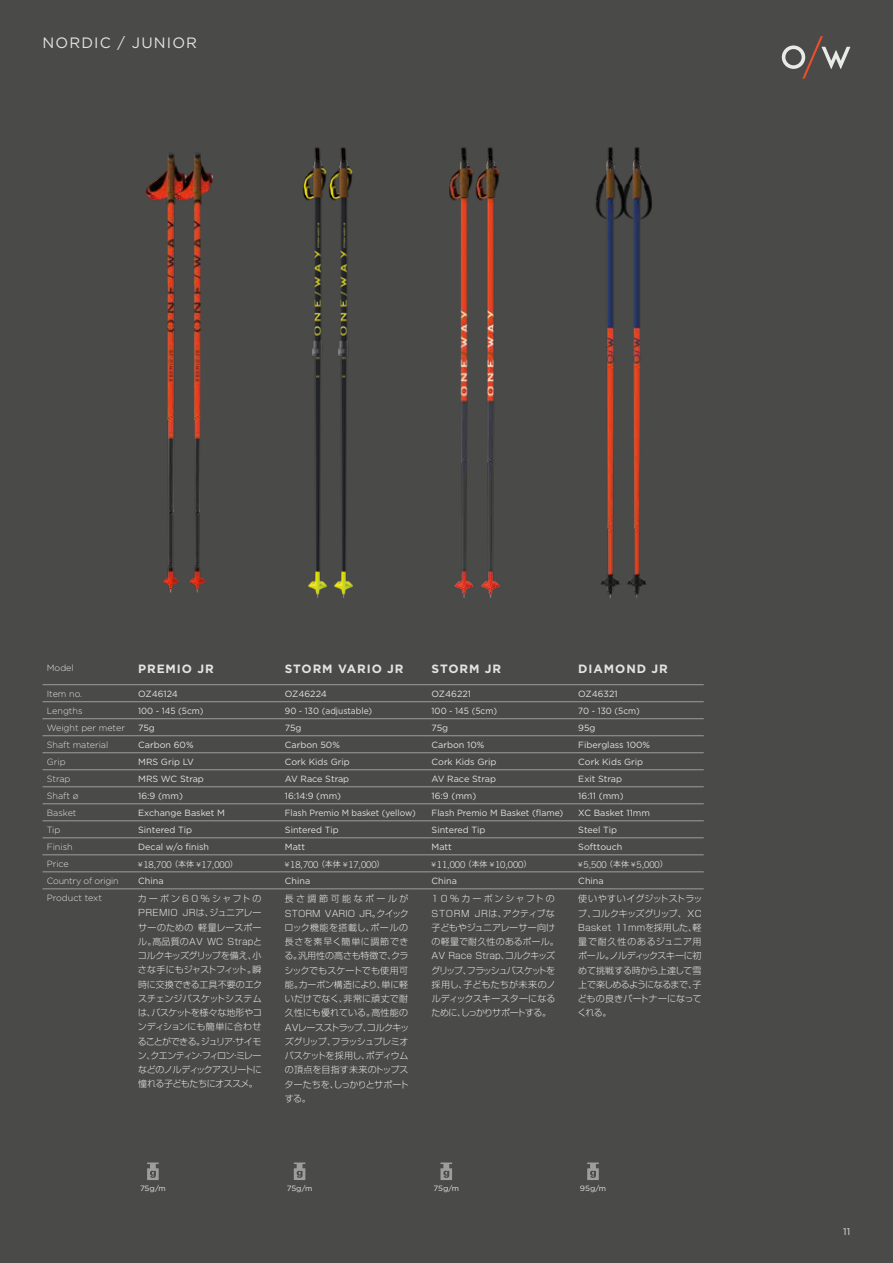
<style>
.page{position:relative;width:893px;height:1263px;background:#4a4a49}
.page>*{position:absolute;margin:0;border:0;box-sizing:border-box;transform-origin:0 0}
.t1{font:15px "Gotham";letter-spacing:.075em;color:#e3e3e3}
.t2{font:700 12px "Gotham";letter-spacing:.075em;color:#e3e3e3}
.t3{font:9.75px "Gotham";color:#e3e3e3}
.t4{font:300 9.45px "Trade Gothic LT Pro";letter-spacing:-.01em;color:#e3e3e3}
.t5{font:300 9px/14.2px "Shin Go Pro";letter-spacing:-.03em;color:#e3e3e3;text-align:justify}
.t6{font:9px/17px "Gotham";color:#e3e3e3}
.t7{font:300 9px/14.2px "Shin Go Pro";color:#e3e3e3}
.t8{font:300 9px/17px "Gotham";color:#e3e3e3}
.t9{font:300 9px/17px "Gotham";letter-spacing:-.025em;color:#e3e3e3}
.t10{font:9px "Gotham";color:#e3e3e3;scale:.94 1}
.t11{font:7.65px "Gotham";letter-spacing:-.025em;color:#e3e3e3;scale:1.06 1}
.s1{font-family:"Hira Kaku Pro W3";font-weight:400;font-size:6.45px}
.s2{font-family:"Hira Kaku Pro W3";font-weight:400;font-size:7.95px}
</style>
<div class="page">
<hr style="left:0;top:0;width:1px;height:1263px;background:#edeeeb">
<hr style="left:43px;top:684px;width:661px;height:1px;background:#9d9d9c">
<hr style="left:43px;top:701px;width:661px;height:1px;background:#9d9d9c">
<hr style="left:43px;top:718px;width:661px;height:1px;background:#9d9d9c">
<hr style="left:43px;top:735px;width:661px;height:1px;background:#9d9d9c">
<hr style="left:43px;top:752px;width:661px;height:1px;background:#9d9d9c">
<hr style="left:43px;top:769px;width:661px;height:1px;background:#9d9d9c">
<hr style="left:43px;top:786px;width:661px;height:1px;background:#9d9d9c">
<hr style="left:43px;top:803px;width:661px;height:1px;background:#9d9d9c">
<hr style="left:43px;top:820px;width:661px;height:1px;background:#9d9d9c">
<hr style="left:43px;top:837px;width:661px;height:1px;background:#9d9d9c">
<hr style="left:43px;top:854px;width:661px;height:1px;background:#9d9d9c">
<hr style="left:43px;top:871px;width:661px;height:1px;background:#9d9d9c">
<hr style="left:43px;top:888px;width:661px;height:1px;background:#9d9d9c">
<svg style="left:440px;top:1162px;width:12px;height:18px"></svg>
<svg style="left:587px;top:1162px;width:12px;height:18px"></svg>
<svg style="left:147px;top:1162px;width:12px;height:18px"></svg>
<svg style="left:294px;top:1162px;width:11px;height:18px"></svg>
<img style="left:596px;top:147px;width:51px;height:451px">
<img style="left:449px;top:147px;width:51px;height:451px">
<img style="left:303px;top:147px;width:50px;height:451px">
<img style="left:145px;top:153px;width:62px;height:440px">
<svg style="left:782px;top:36px;width:68px;height:43px"></svg>
<h1 class="t1" style="left:43px;top:33px;width:156px">NORDIC / JUNIOR</h1>
<p class="t8" style="left:47px;top:659px;width:29px">Model</p>
<p class="t8" style="left:47px;top:685px;width:80px">Item no.<br>Lengths<br>Weight per meter<br>Shaft material<br>Grip<br>Strap<br>Shaft ø<br>Basket<br>Tip<br>Finish</p>
<p class="t9" style="left:47px;top:855px;width:73px">Price<br>Country of origin</p>
<p class="t8" style="left:47px;top:889px;width:57px">Product text</p>
<h2 class="t2" style="left:138px;top:660px;width:77px">PREMIO JR</h2>
<p class="t6" style="left:138px;top:685px;width:88px">OZ46124<br>100 - 145 (5cm)<br>75 g<br>Carbon 60%<br>MRS Grip LV<br>MRS WC Strap<br>16:9 (mm)<br>Exchange Basket M<br>Sintered Tip<br>Decal w/o finish</p>
<p class="t4" style="left:138px;top:858px;width:101px"><span class="s1">¥</span> 18,700 <span class="s2">（本体</span> <span class="s1">¥</span> 17,000<span class="s2">）</span></p>
<p class="t6" style="left:138px;top:872px;width:27px">China</p>
<p class="t5" style="left:138px;top:890px;width:126px">カーボン60％シャフトのPREMIO JRは、ジュニアレーサーのための 軽量レースポール。高品質のAV WC Strapとコルクキッズグリップを備え、小さな手にもジャストフィット。瞬時に交換できる工具不要のエクスチェンジバスケットシステムは、バスケットを様々な地形やコンディションにも簡単に合わせることができる。ジュリア・サイモン、クエンティン・フィロン・ミレーなどのノルディックアスリートに憧れる子どもたちにオススメ。</p>
<h2 class="t2" style="left:285px;top:660px;width:120px">STORM VARIO JR</h2>
<p class="t6" style="left:285px;top:685px;width:43px">OZ46224</p>
<p class="t6" style="left:285px;top:719px;width:133px">75 g<br>Carbon 50%<br>Cork Kids Grip<br>AV Race Strap<br>16:14:9 (mm)<br>Flash Premio M basket (yellow)<br>Sintered Tip<br>Matt</p>
<p class="t4" style="left:285px;top:858px;width:101px"><span class="s1">¥</span> 18,700 <span class="s2">（本体</span> <span class="s1">¥</span> 17,000<span class="s2">）</span></p>
<p class="t6" style="left:285px;top:872px;width:27px">China</p>
<p class="t10" style="left:285px;top:705px;width:94px">90 - 130 (adjustable)</p>
<p class="t5" style="left:285px;top:891px;width:126px">長さ調節可能なポールがSTORM VARIO JR。クイックロック機能を搭載し、ポールの長さを素早く簡単に調節できる。汎用性の高さも特徴で、クラシックでもスケートでも使用可能。カーボン構造により、単に軽いだけでなく、非常に頑丈で耐久性にも優れている。高性能のAVレースストラップ、コルクキッズグリップ、フラッシュプレミオバスケットを採用し、ポディウムの頂点を目指す未来のトップスターたちを、しっかりとサポートする。</p>
<h2 class="t2" style="left:432px;top:660px;width:71px">STORM JR</h2>
<p class="t6" style="left:432px;top:685px;width:133px">OZ46221<br>100 - 145 (5cm)<br>75 g<br>Carbon 10%<br>Cork Kids Grip<br>AV Race Strap<br>16:9 (mm)<br>Flash Premio M Basket (flame)<br>Sintered Tip<br>Matt</p>
<p class="t4" style="left:432px;top:858px;width:101px"><span class="s1">¥</span> 11,000 <span class="s2">（本体</span> <span class="s1">¥</span> 10,000<span class="s2">）</span></p>
<p class="t6" style="left:432px;top:872px;width:27px">China</p>
<p class="t7" style="left:431px;top:891px;width:129px">10％カーボンシャフトの<br>STORM JRは、アクティブな子どもやジュニアレーサー向けの軽量で耐久性のあるポール。<br>AV Race Strap、コルクキッズグリップ、フラッシュバスケットを採用し、子どもたちが未来のノルディックスキースターになるために、しっかりサポートする。</p>
<h2 class="t2" style="left:578px;top:660px;width:91px">DIAMOND JR</h2>
<p class="t6" style="left:578px;top:685px;width:73px">OZ46321<br>70 - 130 (5cm)<br>95 g<br>Fiberglass 100%<br>Cork Kids Grip<br>Exit Strap<br>16:11 (mm)<br>XC Basket 11mm<br>Steel Tip<br>Softtouch</p>
<p class="t4" style="left:578px;top:858px;width:91px"><span class="s1">¥</span> 5,500 <span class="s2">（本体</span> <span class="s1">¥</span> 5,000<span class="s2">）</span></p>
<p class="t6" style="left:578px;top:872px;width:27px">China</p>
<p class="t5" style="left:578px;top:891px;width:127px">使いやすいイグジットストラップ、コルクキッズグリップ、XC Basket 11mmを採用した、軽量で耐久性のあるジュニア用ポール。ノルディックスキーに初めて挑戦する時から上達して雪上で楽しめるようになるまで、子どもの良きパートナーになってくれる。</p>
<p class="t11" style="left:140px;top:1183px;width:26px">75 g/m</p>
<p class="t11" style="left:287px;top:1183px;width:26px">75 g/m</p>
<p class="t11" style="left:433px;top:1183px;width:26px">75 g/m</p>
<p class="t11" style="left:580px;top:1183px;width:26px">95 g/m</p>
<p class="t3" style="left:843px;top:1225px;width:9px">11</p>
</div>
